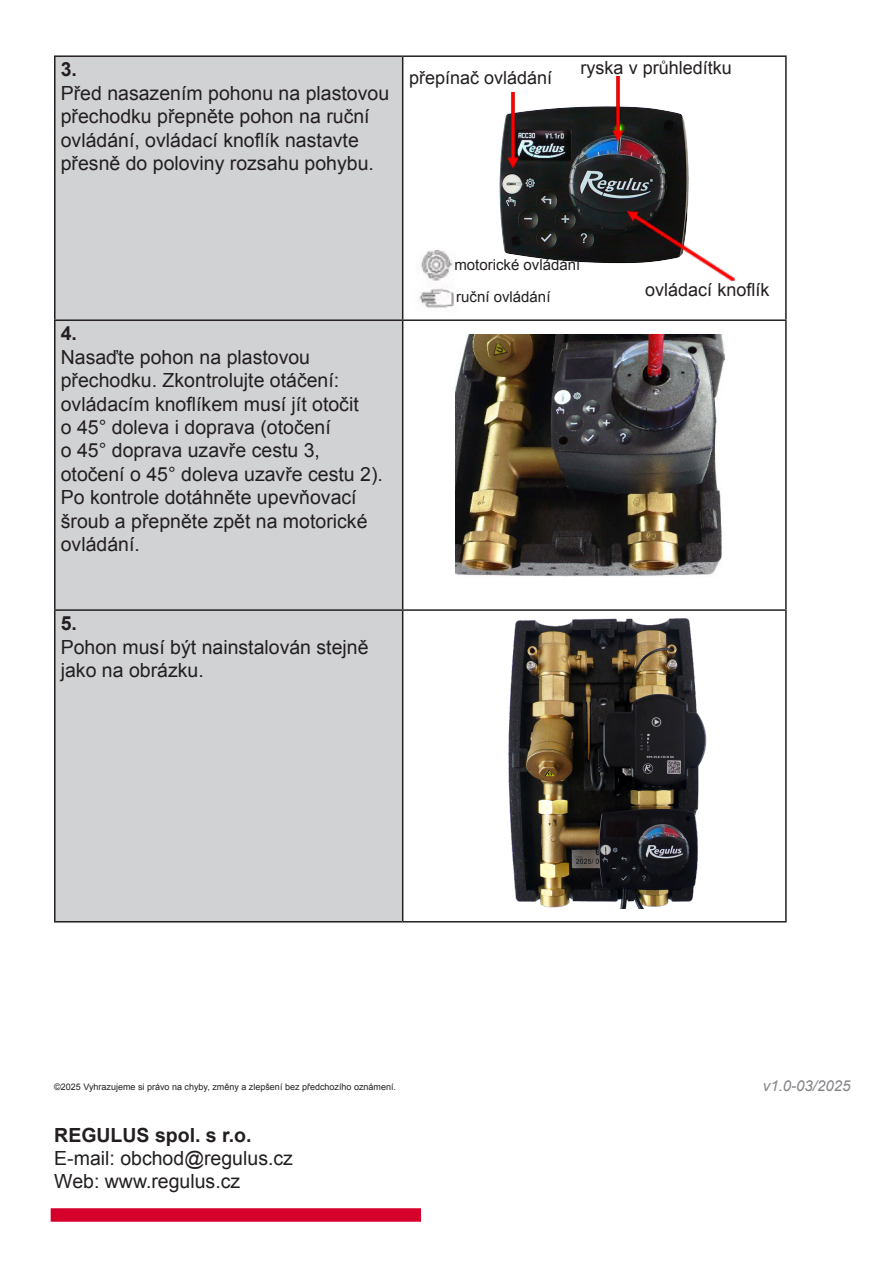
<style>
.page{position:relative;width:893px;height:1263px;background:#fff}
.page>*{position:absolute;margin:0;border:0;box-sizing:border-box;transform-origin:0 0}
.t1{font:19.5px/23.4px "Arial";color:#231f20}
.t2{font:700 19.5px "Arial";color:#231f20}
.t3{font:18px "Arial";color:#231f20}
.t4{font:15px "Arial";color:#231f20}
.t5{font:italic 15px "Arial";color:#808285}
.t6{font:9px "Arial";color:#231f20}
</style>
<div class="page">
<div style="left:56px;top:57px;width:346px;height:864px;background:#d1d2d4"></div>
<hr style="left:54px;top:55px;width:349px;height:2px;background:#231f20">
<hr style="left:54px;top:57px;width:2px;height:262px;background:#231f20">
<hr style="left:403px;top:55px;width:384px;height:2px;background:#231f20">
<hr style="left:402px;top:57px;width:1px;height:262px;background:#231f20">
<hr style="left:785px;top:57px;width:2px;height:262px;background:#231f20">
<hr style="left:54px;top:319px;width:349px;height:2px;background:#231f20">
<hr style="left:54px;top:321px;width:2px;height:288px;background:#231f20">
<hr style="left:403px;top:319px;width:384px;height:2px;background:#231f20">
<hr style="left:402px;top:321px;width:1px;height:288px;background:#231f20">
<hr style="left:785px;top:321px;width:2px;height:288px;background:#231f20">
<hr style="left:54px;top:609px;width:349px;height:2px;background:#231f20">
<hr style="left:54px;top:611px;width:2px;height:310px;background:#231f20">
<hr style="left:403px;top:609px;width:384px;height:2px;background:#231f20">
<hr style="left:402px;top:611px;width:1px;height:310px;background:#231f20">
<hr style="left:785px;top:611px;width:2px;height:310px;background:#231f20">
<hr style="left:54px;top:921px;width:349px;height:1px;background:#231f20">
<hr style="left:403px;top:921px;width:384px;height:1px;background:#231f20">
<img style="left:499px;top:106px;width:190px;height:158px">
<img style="left:455px;top:334px;width:270px;height:243px">
<img style="left:419px;top:251px;width:35px;height:57px">
<img style="left:502px;top:93px;width:21px;height:85px">
<img style="left:607px;top:76px;width:21px;height:75px">
<img style="left:615px;top:200px;width:119px;height:80px">
<img style="left:508px;top:618px;width:199px;height:290px">
<div style="left:51px;top:1208px;width:370px;height:14px;background:#d6002d"></div>
<p class="t2" style="left:61px;top:57px;width:18px">3.</p>
<p class="t1" style="left:61px;top:81px;width:330px">Před nasazením pohonu na plastovou přechodku přepněte pohon na ruční ovládání, ovládací knoflík nastavte přesně do poloviny rozsahu pohybu.</p>
<p class="t3" style="left:409px;top:66px;width:145px">přepínač ovládání</p>
<p class="t3" style="left:581px;top:55px;width:153px">ryska v průhledítku</p>
<p class="t2" style="left:61px;top:321px;width:18px">4.</p>
<p class="t1" style="left:61px;top:345px;width:324px">Nasaďte pohon na plastovou přechodku. Zkontrolujte otáčení: ovládacím knoflíkem musí jít otočit<br>o 45° doleva i doprava (otočení<br>o 45° doprava uzavře cestu 3, otočení o 45° doleva uzavře cestu 2).<br>Po kontrole dotáhněte upevňovací šroub a přepněte zpět na motorické ovládání.</p>
<p class="t2" style="left:61px;top:610px;width:18px">5.</p>
<p class="t1" style="left:61px;top:635px;width:309px">Pohon musí být nainstalován stejně jako na obrázku.</p>
<p class="t4" style="left:454px;top:255px;width:127px">motorické ovládání</p>
<p class="t4" style="left:456px;top:287px;width:96px">ruční ovládání</p>
<p class="t3" style="left:645px;top:278px;width:126px">ovládací knoflík</p>
<p class="t6" style="left:54px;top:1081px;width:343px">©2025 Vyhrazujeme si právo na chyby, změny a zlepšení bez předchozího oznámení.</p>
<p class="t2" style="left:54px;top:1122px;width:199px">REGULUS spol. s r.o.</p>
<p class="t1" style="left:54px;top:1147px;width:240px">E-mail: obchod@regulus.cz</p>
<p class="t1" style="left:54px;top:1170px;width:188px">Web: www.regulus.cz</p>
<p class="t5" style="left:763px;top:1076px;width:89px">v1.0-03/2025</p>
</div>
